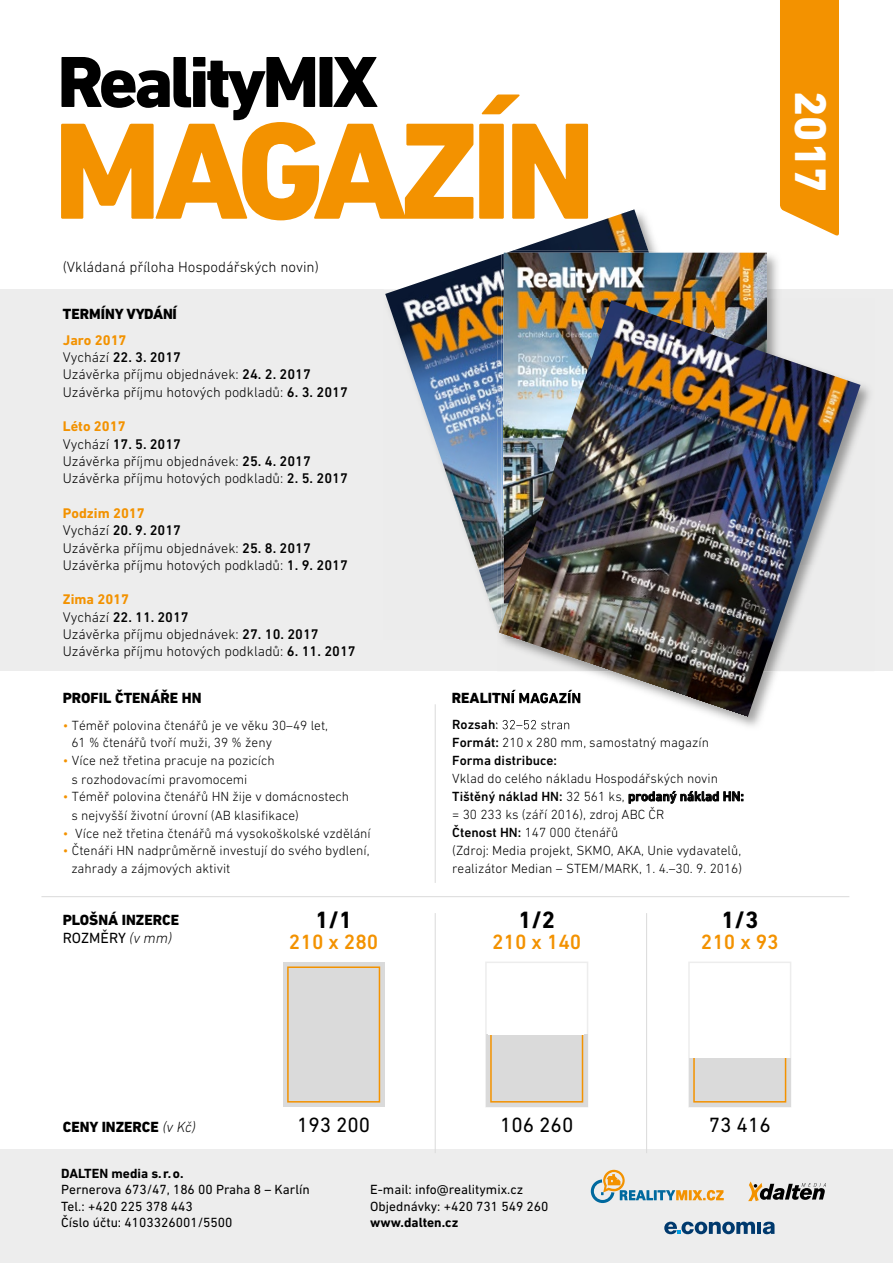
<style>
.page{position:relative;width:893px;height:1263px;background:#fff}
.page>*{position:absolute;margin:0;border:0;box-sizing:border-box;transform-origin:0 0}
.t1{font:800 139.8px "DIN Next LT Pro";letter-spacing:-.05em;color:#f39200}
.t2{font:800 73.5px "DIN Next LT Pro";letter-spacing:-.05em;color:#000}
.t3{font:800 45px "DIN Next LT Pro";color:#fff}
.t4{font:700 24px "DIN Next LT Pro";color:#000}
.t5{font:500 21px "DIN Next LT Pro";color:#f39200}
.t6{font:21px "DIN Next LT Pro";color:#000}
.t7{font:800 15px/18px "DIN Next LT Pro";color:#000}
.t8{font:300 15px "DIN Next LT Pro";color:#000}
.t9{font:300 14.25px/17.4px "DIN Next LT Pro";color:#000}
.t10{font:300 13.5px/18px "DIN Next LT Pro";color:#000}
.t11{font:13.5px/16.5px "DIN Next LT Pro";color:#000}
.t12{font:700 13.5px "DIN Next LT Pro";color:#000}
.s1{font-weight:700;color:#f39200}
.s2{font-weight:500}
.s3{color:#f39200}
.s4{font-weight:400}
.s5{font-weight:300;font-style:italic}
</style>
<div class="page">
<div style="left:0;top:1149px;width:893px;height:114px;background:#ededed"></div>
<div style="left:0;top:289px;width:893px;height:382px;background:#ededed"></div>
<svg style="left:748px;top:1181px;width:78px;height:20px"></svg>
<hr style="left:41px;top:896px;width:808px;height:1px;background:#dadada">
<div style="left:283px;top:962px;width:101px;height:145px;background:#dadada"></div>
<div style="left:287px;top:966px;width:93px;height:136px;border:2px solid #f39200"></div>
<div style="left:485px;top:961px;width:103px;height:146px;border:2px solid #ededed"></div>
<div style="left:486px;top:1034px;width:101px;height:73px;background:#dadada"></div>
<div style="left:490px;top:966px;width:93px;height:136px;border:2px solid #f39200"></div>
<div style="left:488px;top:966px;width:96px;height:68px;background:#fff"></div>
<div style="left:688px;top:961px;width:103px;height:146px;border:2px solid #ededed"></div>
<div style="left:689px;top:1058px;width:102px;height:49px;background:#dadada"></div>
<div style="left:693px;top:966px;width:93px;height:136px;border:2px solid #f39200"></div>
<div style="left:692px;top:966px;width:96px;height:92px;background:#fff"></div>
<hr style="left:435px;top:913px;width:1px;height:240px;background:#dadada">
<hr style="left:435px;top:704px;width:1px;height:179px;background:#dadada">
<hr style="left:646px;top:913px;width:1px;height:240px;background:#dadada">
<svg style="left:591px;top:1170px;width:133px;height:33px"></svg>
<svg style="left:763px;top:1221px;width:11px;height:13px"></svg>
<svg style="left:664px;top:1221px;width:91px;height:13px"></svg>
<hr style="left:757px;top:1222px;width:4px;height:12px;background:#00396d">
<svg style="left:629px;top:790px;width:114px;height:14px"></svg>
<img style="left:384px;top:208px;width:204px;height:11px">
<img style="left:385px;top:209px;width:263px;height:415px">
<img style="left:761px;top:252px;width:17px;height:37px">
<img style="left:649px;top:250px;width:112px;height:3px">
<img style="left:501px;top:250px;width:148px;height:49px">
<img style="left:504px;top:253px;width:263px;height:47px">
<img style="left:497px;top:703px;width:264px;height:27px">
<img style="left:860px;top:384px;width:10px;height:41px">
<img style="left:498px;top:720px;width:52px;height:9px">
<svg style="left:552px;top:723px;width:17px;height:6px"></svg>
<img style="left:497px;top:692px;width:2px;height:11px">
<img style="left:497px;top:299px;width:4px;height:99px">
<img style="left:497px;top:398px;width:2px;height:113px">
<img style="left:497px;top:511px;width:2px;height:115px">
<img style="left:499px;top:300px;width:361px;height:417px">
<div style="left:780px;top:0;width:59px;height:236px;background:#f39200"></div>
<h2 class="t2" style="left:57px;top:39px;width:322px">RealityMIX</h2>
<h1 class="t1" style="left:53px;top:89px;width:544px">MAGAZÍN</h1>
<h3 class="t3" style="left:837px;top:91px;width:103px;rotate:90deg">2017</h3>
<p class="t8" style="left:63px;top:258px;width:258px">(Vkládaná příloha Hospodářských novin)</p>
<p class="t7" style="left:63px;top:305px;width:115px">TERMÍNY VYDÁNÍ</p>
<p class="t9" style="left:63px;top:331px;width:286px"><span class="s1">Jaro 2017<br></span>Vychází <span class="s2">22. 3. 2017<br></span>Uzávěrka příjmu objednávek: <span class="s2">24. 2. 2017<br></span>Uzávěrka příjmu hotových podkladů: <span class="s2">6. 3. 2017</span></p>
<p class="t9" style="left:63px;top:417px;width:286px"><span class="s1">Léto 2017<br></span>Vychází <span class="s2">17. 5. 2017<br></span>Uzávěrka příjmu objednávek: <span class="s2">25. 4. 2017<br></span>Uzávěrka příjmu hotových podkladů: <span class="s2">2. 5. 2017</span></p>
<p class="t9" style="left:63px;top:504px;width:286px"><span class="s1">Podzim 2017<br></span>Vychází <span class="s2">20. 9. 2017<br></span>Uzávěrka příjmu objednávek: <span class="s2">25. 8. 2017<br></span>Uzávěrka příjmu hotových podkladů: <span class="s2">1. 9. 2017</span></p>
<p class="t9" style="left:63px;top:590px;width:294px"><span class="s1">Zima 2017<br></span>Vychází <span class="s2">22. 11. 2017<br></span>Uzávěrka příjmu objednávek: <span class="s2">27. 10. 2017<br></span>Uzávěrka příjmu hotových podkladů: <span class="s2">6. 11. 2017</span></p>
<p class="t7" style="left:63px;top:689px;width:140px">PROFIL ČTENÁŘE HN</p>
<p class="t10" style="left:71px;top:716px;width:258px;line-height:17.5px;text-indent:-9px"><span class="s3">•</span> Téměř polovina čtenářů je ve věku 30–49 let,<br>61 % čtenářů tvoří muži, 39 % ženy</p>
<p class="t10" style="left:71px;top:751px;width:205px;line-height:18.5px;text-indent:-9px"><span class="s3">•</span> Více než třetina pracuje na pozicích s rozhodovacími pravomocemi</p>
<p class="t10" style="left:71px;top:787px;width:279px;line-height:18.5px;text-indent:-9px"><span class="s3">•</span> Téměř polovina čtenářů HN žije v domácnostech s nejvyšší životní úrovní (AB klasifikace)</p>
<p class="t10" style="left:63px;top:824px;width:310px"><span class="s3">•</span> Více než třetina čtenářů má vysokoškolské vzdělání</p>
<p class="t10" style="left:71px;top:841px;width:300px;text-indent:-9px"><span class="s3">•</span> Čtenáři HN nadprůměrně investují do svého bydlení, zahrady a zájmových aktivit</p>
<p class="t7" style="left:63px;top:911px;width:118px">PLOŠNÁ INZERCE<br><span class="s4">ROZMĚRY</span> <span class="s5">(v mm)</span></p>
<h3 class="t4" style="left:315px;top:906px;width:39px">1/1</h3>
<h3 class="t5" style="left:289px;top:930px;width:91px">210 x 280</h3>
<p class="t10" style="left:452px;top:733px;width:258px"><span class="s2">Formát:</span> 210 x 280 mm, samostatný magazín<br><span class="s2">Forma distribuce:</span></p>
<p class="t10" style="left:452px;top:769px;width:293px">Vklad do celého nákladu Hospodářských novin <span class="s2">Tištěný náklad HN:</span> 32 561 ks, <span class="s2">prodaný náklad HN: </span>= 30 233 ks (září 2016), zdroj ABC ČR<br><span class="s2">Čtenost HN:</span> 147 000 čtenářů<br>(Zdroj: Media projekt, SKMO, AKA, Unie vydavatelů, realizátor Median – STEM/MARK, 1. 4.–30. 9. 2016)</p>
<h3 class="t4" style="left:518px;top:906px;width:39px">1/2</h3>
<h3 class="t5" style="left:492px;top:930px;width:91px">210 x 140</h3>
<h3 class="t4" style="left:721px;top:906px;width:39px">1/3</h3>
<h3 class="t5" style="left:701px;top:930px;width:79px">210 x 93</h3>
<p class="t7" style="left:63px;top:1118px;width:135px">CENY INZERCE <span class="s5">(v Kč)</span></p>
<h3 class="t6" style="left:297px;top:1113px;width:75px">193 200</h3>
<h3 class="t6" style="left:500px;top:1113px;width:75px">106 260</h3>
<h3 class="t6" style="left:709px;top:1113px;width:63px">73 416</h3>
<p class="t12" style="left:61px;top:1165px;width:124px">DALTEN media s. r. o.</p>
<p class="t11" style="left:61px;top:1181px;width:250px">Pernerova 673/47, 186 00 Praha 8 – Karlín<br>Tel.: +420 225 378 443<br>Číslo účtu: 4103326001/5500</p>
<p class="t11" style="left:370px;top:1181px;width:180px">E-mail: info@realitymix.cz<br>Objednávky: +420 731 549 260</p>
<p class="t12" style="left:370px;top:1214px;width:90px">www.dalten.cz</p>
</div>
